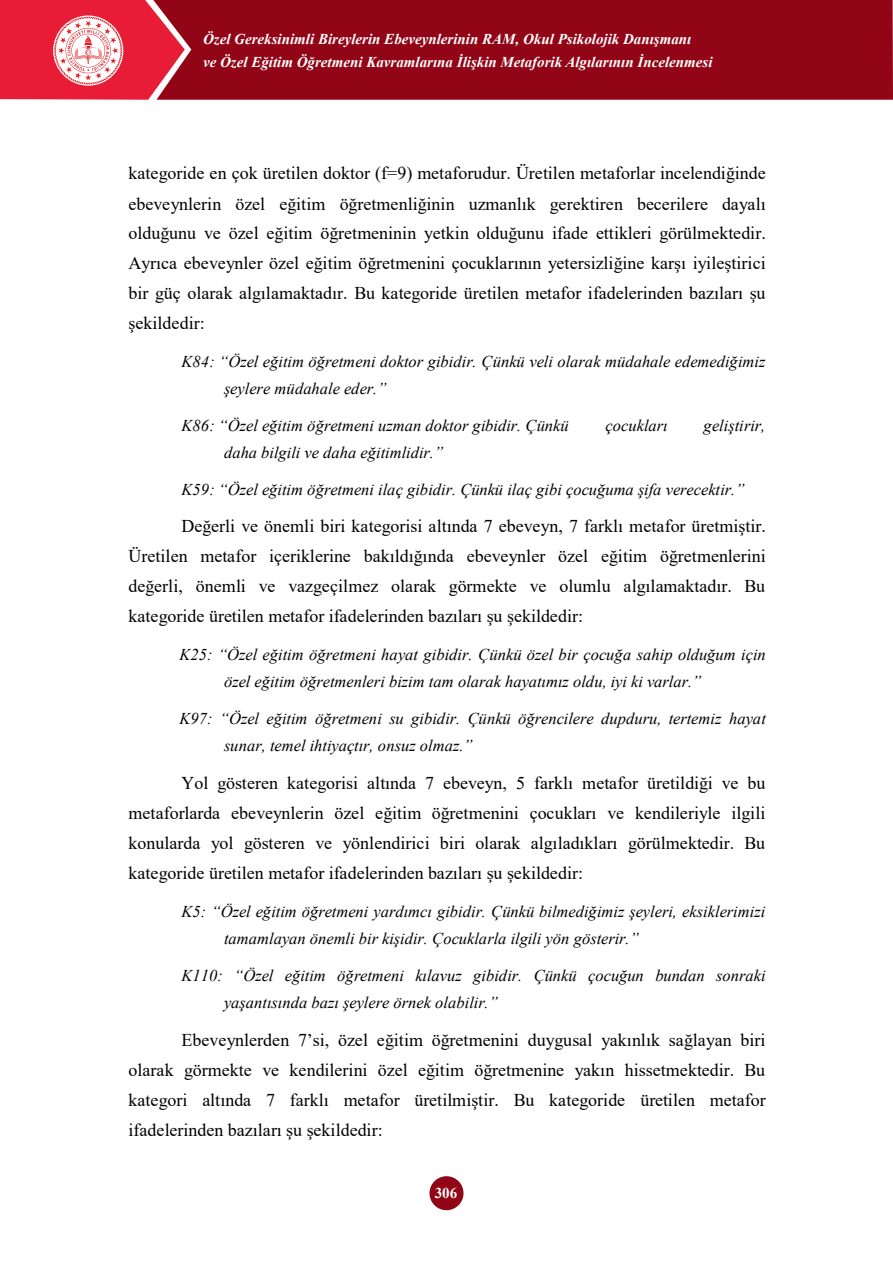
<style>
.page{position:relative;width:893px;height:1263px;background:#fff}
.page>*{position:absolute;margin:0;border:0;box-sizing:border-box;transform-origin:0 0}
.t1{font:18px/30px "Times New Roman";letter-spacing:.005em;color:#000;text-align:justify}
.t2{font:italic 16.5px/27.6px "Times New Roman";letter-spacing:-.005em;color:#000}
.t3{font:italic 700 15px/22.5px "Times New Roman";color:#fff}
.t4{font:700 15px "Times New Roman";color:#fff}
</style>
<div class="page">
<div style="left:185px;top:0;width:708px;height:100px;background:#910517"></div>
<svg style="left:0;top:0;width:185px;height:100px;background:#e6485b"></svg>
<div style="left:429px;top:1176px;width:34px;height:34px;background:#910517;border-radius:50%"></div>
<p class="t3" style="left:203px;top:28px;width:511px">Özel Gereksinimli Bireylerin Ebeveynlerinin RAM, Okul Psikolojik Danışmanı<br>ve Özel Eğitim Öğretmeni Kavramlarına İlişkin Metaforik Algılarının İncelenmesi</p>
<p class="t1" style="left:128px;top:158px;width:639px">kategoride en çok üretilen doktor (f=9) metaforudur. Üretilen metaforlar incelendiğinde ebeveynlerin özel eğitim öğretmenliğinin uzmanlık gerektiren becerilere dayalı olduğunu ve özel eğitim öğretmeninin yetkin olduğunu ifade ettikleri görülmektedir.<br>Ayrıca ebeveynler özel eğitim öğretmenini çocuklarının yetersizliğine karşı iyileştirici bir güç olarak algılamaktadır. Bu kategoride üretilen metafor ifadelerinden bazıları şu şekildedir:</p>
<p class="t2" style="left:224px;top:347px;width:543px;text-indent:-43px">K84: “Özel eğitim öğretmeni doktor gibidir. Çünkü veli olarak müdahale edemediğimiz şeylere müdahale eder.”</p>
<p class="t2" style="left:181px;top:411px;width:389px">K86: “Özel eğitim öğretmeni uzman doktor gibidir. Çünkü</p>
<p class="t2" style="left:606px;top:411px;width:64px">çocukları</p>
<p class="t2" style="left:704px;top:411px;width:63px">geliştirir,</p>
<p class="t2" style="left:224px;top:438px;width:221px">daha bilgili ve daha eğitimlidir.”</p>
<p class="t2" style="left:181px;top:475px;width:565px">K59: “Özel eğitim öğretmeni ilaç gibidir. Çünkü ilaç gibi çocuğuma şifa verecektir.”</p>
<p class="t1" style="left:128px;top:511px;width:639px;text-indent:53px">Değerli ve önemli biri kategorisi altında 7 ebeveyn, 7 farklı metafor üretmiştir.<br>Üretilen metafor içeriklerine bakıldığında ebeveynler özel eğitim öğretmenlerini değerli, önemli ve vazgeçilmez olarak görmekte ve olumlu algılamaktadır. Bu kategoride üretilen metafor ifadelerinden bazıları şu şekildedir:</p>
<p class="t2" style="left:224px;top:640px;width:543px;text-indent:-45px">K25: “Özel eğitim öğretmeni hayat gibidir. Çünkü özel bir çocuğa sahip olduğum için özel eğitim öğretmenleri bizim tam olarak hayatımız oldu, iyi ki varlar.”</p>
<p class="t2" style="left:224px;top:704px;width:543px;text-indent:-45px">K97: “Özel eğitim öğretmeni su gibidir. Çünkü öğrencilere dupduru, tertemiz hayat sunar, temel ihtiyaçtır, onsuz olmaz.”</p>
<p class="t1" style="left:128px;top:767px;width:639px;text-indent:53px">Yol gösteren kategorisi altında 7 ebeveyn, 5 farklı metafor üretildiği ve bu metaforlarda ebeveynlerin özel eğitim öğretmenini çocukları ve kendileriyle ilgili konularda yol gösteren ve yönlendirici biri olarak algıladıkları görülmektedir. Bu kategoride üretilen metafor ifadelerinden bazıları şu şekildedir:</p>
<p class="t2" style="left:224px;top:897px;width:543px;text-indent:-43px">K5: “Özel eğitim öğretmeni yardımcı gibidir. Çünkü bilmediğimiz şeyleri, eksiklerimizi tamamlayan önemli bir kişidir. Çocuklarla ilgili yön gösterir.”</p>
<p class="t2" style="left:224px;top:961px;width:543px;text-indent:-43px">K110: “Özel eğitim öğretmeni kılavuz gibidir. Çünkü çocuğun bundan sonraki yaşantısında bazı şeylere örnek olabilir.”</p>
<p class="t1" style="left:128px;top:1024px;width:639px;text-indent:53px">Ebeveynlerden 7’si, özel eğitim öğretmenini duygusal yakınlık sağlayan biri olarak görmekte ve kendilerini özel eğitim öğretmenine yakın hissetmektedir. Bu kategori altında 7 farklı metafor üretilmiştir. Bu kategoride üretilen metafor ifadelerinden bazıları şu şekildedir:</p>
<p class="t4" style="left:435px;top:1182px;width:24px">306</p>
</div>
